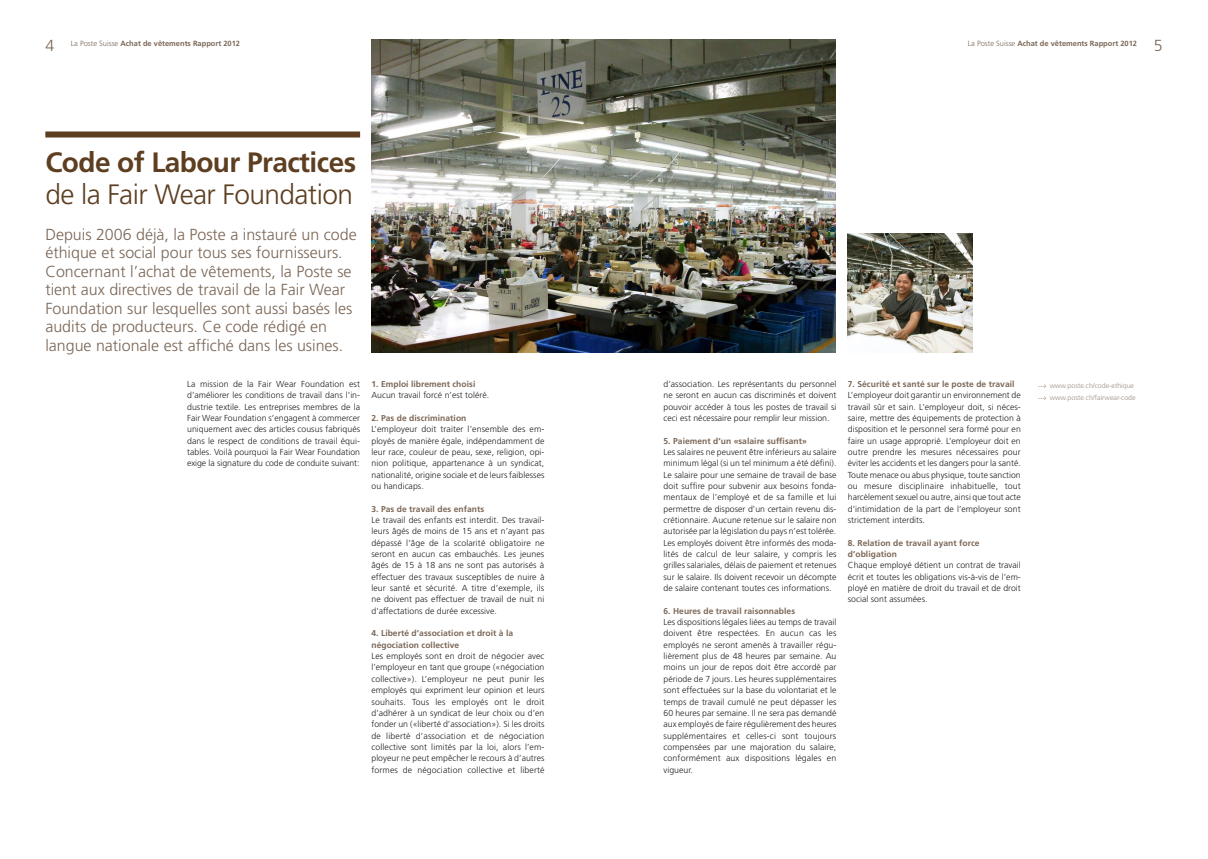
<style>
.page{position:relative;width:1208px;height:859px;background:#fff}
.page>*{position:absolute;margin:0;border:0;box-sizing:border-box;transform-origin:0 0}
.t1{font:300 28px/32px "Frutiger";letter-spacing:-.02em;color:#5d3e20}
.t2{font:300 16px/18.5px "Frutiger";color:#7b6656}
.t3{font:300 8.7px/11.3px "Frutiger";letter-spacing:.005em;color:#231f20;text-align:justify}
.t4{font:700 8.5px/11.3px "Frutiger LT Std";letter-spacing:.005em;color:#7b6656}
.t5{font:700 7.5px "Frutiger LT Std";color:#7b6656}
.t6{font:300 7px/12px "Frutiger";color:#a08e80}
.s1{font-family:"Frutiger";font-weight:300}
.s2{font-family:"Frutiger LT Std";font-weight:700}
</style>
<div class="page">
<div style="left:45px;top:131px;width:315px;height:6px;background:#5d3e20"></div>
<img style="left:372px;top:39px;width:463px;height:314px">
<img style="left:848px;top:233px;width:124px;height:120px">
<svg style="left:1038px;top:384px;width:8px;height:4px"></svg>
<svg style="left:1038px;top:396px;width:8px;height:4px"></svg>
<h2 class="t2" style="left:45px;top:36px;width:10px">4</h2>
<h2 class="t2" style="left:1153px;top:36px;width:10px">5</h2>
<p class="t5" style="left:71px;top:39px;width:171px"><span class="s1">La Poste Suisse</span> Achat de vêtements Rapport 2012</p>
<p class="t5" style="left:967px;top:39px;width:171px"><span class="s1">La Poste Suisse</span> Achat de vêtements Rapport 2012</p>
<h2 class="t1" style="left:45px;top:146px;width:312px"><span class="s2">Code of Labour Practices </span>de la Fair Wear Foundation</h2>
<p class="t2" style="left:45px;top:225px;width:313px">Depuis 2006 déjà, la Poste a instauré un code éthique et social pour tous ses fournisseurs.<br>Concernant l’achat de vêtements, la Poste se tient aux directives de travail de la Fair Wear Foundation sur lesquelles sont aussi basés les audits de producteurs. Ce code rédigé en langue nationale est affiché dans les usines.</p>
<p class="t3" style="left:187px;top:378px;width:174px">La mission de la Fair Wear Foundation est d’améliorer les conditions de travail dans l’in&shy;dustrie textile. Les entreprises membres de la Fair Wear Foundation s’engagent à commercer uniquement avec des articles cousus fabriqués dans le respect de conditions de travail équi&shy;tables. Voilà pourquoi la Fair Wear Foundation exige la signature du code de conduite suivant:</p>
<p class="t4" style="left:371px;top:378px;width:105px">1. Emploi librement choisi</p>
<p class="t3" style="left:371px;top:390px;width:119px">Aucun travail forcé n’est toléré.</p>
<p class="t4" style="left:371px;top:412px;width:96px">2. Pas de discrimination</p>
<p class="t3" style="left:371px;top:424px;width:174px">L’employeur doit traiter l’ensemble des em&shy;ployés de manière égale, indépendamment de leur race, couleur de peau, sexe, religion, opi&shy;nion politique, appartenance à un syndicat, nationalité, origine sociale et de leurs faiblesses ou handicaps.</p>
<p class="t4" style="left:371px;top:503px;width:114px">3. Pas de travail des enfants</p>
<p class="t3" style="left:371px;top:514px;width:175px">Le travail des enfants est interdit. Des travail&shy;leurs âgés de moins de 15 ans et n’ayant pas dépassé l’âge de la scolarité obligatoire ne seront en aucun cas embauchés. Les jeunes âgés de 15 à 18 ans ne sont pas autorisés à effectuer des travaux susceptibles de nuire à leur santé et sécurité. A titre d’exemple, ils ne doivent pas effectuer de travail de nuit ni d'affectations de durée excessive.</p>
<p class="t4" style="left:371px;top:628px;width:143px">4. Liberté d’association et droit à la négociation collective</p>
<p class="t3" style="left:371px;top:650px;width:174px">Les employés sont en droit de négocier avec l’employeur en tant que groupe («négociation collective»). L’employeur ne peut punir les employés qui expriment leur opinion et leurs souhaits. Tous les employés ont le droit d’adhérer à un syndicat de leur choix ou d’en fonder un («liberté d’association»). Si les droits de liberté d’association et de négociation collective sont limités par la loi, alors l’em&shy;ployeur ne peut empêcher le recours à d’autres formes de négociation collective et liberté</p>
<p class="t3" style="left:663px;top:378px;width:174px">d’association. Les représentants du personnel ne seront en aucun cas discriminés et doivent pouvoir accéder à tous les postes de travail si ceci est nécessaire pour remplir leur mission.</p>
<p class="t4" style="left:663px;top:435px;width:145px">5. Paiement d’un «salaire suffisant»</p>
<p class="t3" style="left:663px;top:446px;width:174px">Les salaires ne peuvent être inférieurs au salaire minimum légal (si un tel minimum a été défini).<br>Le salaire pour une semaine de travail de base doit suffire pour subvenir aux besoins fonda&shy;mentaux de l’employé et de sa famille et lui permettre de disposer d'un certain revenu dis&shy;crétionnaire. Aucune retenue sur le salaire non autorisée par la législation du pays n’est tolérée.<br>Les employés doivent être informés des moda&shy;lités de calcul de leur salaire, y compris les grilles salariales, délais de paiement et retenues sur le salaire. Ils doivent recevoir un décompte de salaire contenant toutes ces informations.</p>
<p class="t4" style="left:663px;top:605px;width:133px">6. Heures de travail raisonnables</p>
<p class="t3" style="left:663px;top:616px;width:175px">Les dispositions légales liées au temps de travail doivent être respectées. En aucun cas les employés ne seront amenés à travailler régu&shy;lièrement plus de 48 heures par semaine. Au moins un jour de repos doit être accordé par période de 7 jours. Les heures supplémentaires sont effectuées sur la base du volontariat et le temps de travail cumulé ne peut dépasser les 60 heures par semaine. Il ne sera pas demandé aux employés de faire régulièrement des heures supplémentaires et celles-ci sont toujours compensées par une majoration du salaire, conformément aux dispositions légales en vigueur.</p>
<p class="t4" style="left:848px;top:378px;width:168px">7. Sécurité et santé sur le poste de travail</p>
<p class="t3" style="left:848px;top:390px;width:174px">L’employeur doit garantir un environnement de travail sûr et sain. L’employeur doit, si néces&shy;saire, mettre des équipements de protection à disposition et le personnel sera formé pour en faire un usage approprié. L’employeur doit en outre prendre les mesures nécessaires pour éviter les accidents et les dangers pour la santé.<br>Toute menace ou abus physique, toute sanction ou mesure disciplinaire inhabituelle, tout harcèlement sexuel ou autre, ainsi que tout acte d’intimidation de la part de l’employeur sont strictement interdits.</p>
<p class="t4" style="left:848px;top:537px;width:133px">8. Relation de travail ayant force d’obligation</p>
<p class="t3" style="left:848px;top:560px;width:174px">Chaque employé détient un contrat de travail écrit et toutes les obligations vis-à-vis de l’em&shy;ployé en matière de droit du travail et de droit social sont assumées.</p>
<p class="t6" style="left:1049px;top:379px;width:87px">www.poste.ch/code-ethique www.poste.ch/fairwear-code</p>
</div>
